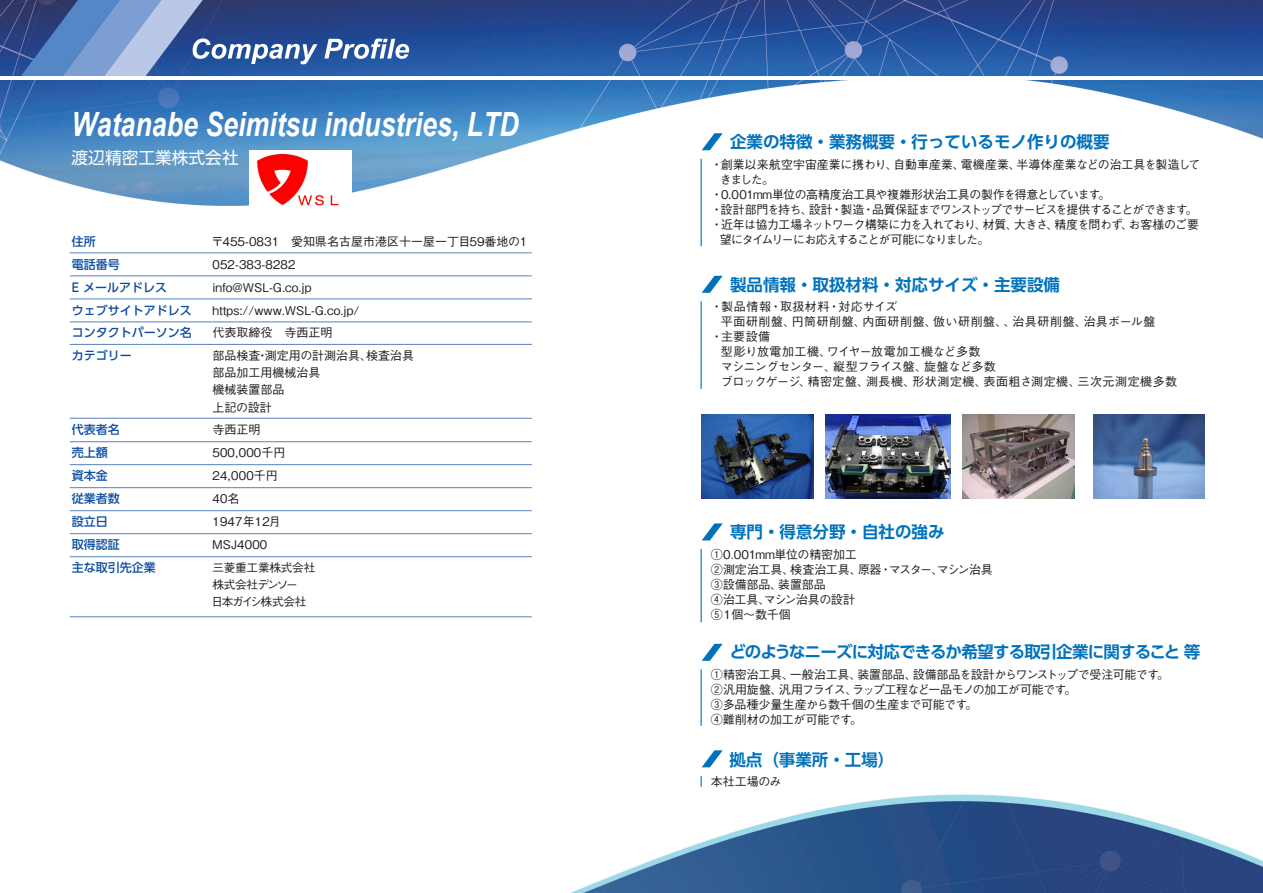
<style>
.page{position:relative;width:1263px;height:893px;background:#fff}
.page>*{position:absolute;margin:0;border:0;box-sizing:border-box;transform-origin:0 0}
.t1{font:italic 700 33.45px "Arial";color:#fff;scale:.8 1}
.t2{font:16.65px "UD Shin Go Pro";color:#fff}
.t3{font:700 16.5px "UD Shin Go Pro De";color:#0072bc}
.t4{font:700 16.5px "UD Shin Go Pro De";letter-spacing:-.055em;color:#0072bc}
.t5{font:500 12px/15px "Gothic BBB Pro";letter-spacing:-.02em;color:#231f20}
.t6{font:500 12px/23px "Gothic BBB Pro";color:#231f20}
.t7{font:500 12px/23px "UD Shin Go Pro";color:#0d4da1}
.t8{font:500 12px "Gothic BBB Pro";letter-spacing:.04em;color:#231f20}
.t9{font:500 12px "Gothic BBB Pro";letter-spacing:-.08em;color:#231f20}
.t10{font:500 12px "Gothic BBB Pro";letter-spacing:-.055em;color:#231f20}
.t11{font:500 12px "Gothic BBB Pro";letter-spacing:.005em;color:#231f20}
.t12{font:500 12px/23px "Gothic BBB Pro";letter-spacing:-.37em;color:#231f20}
.t13{font:500 12px "Gothic BBB Pro";letter-spacing:.045em;color:#231f20}
.t14{font:500 12px "Gothic BBB Pro";letter-spacing:-.11em;color:#231f20}
.t15{font:500 12px "Gothic BBB Pro";letter-spacing:.03em;color:#231f20}
.t16{font:500 11.7px/17px "Gothic BBB Pro";letter-spacing:-.025em;color:#231f20}
</style>
<div class="page">
<img style="left:0;top:0;width:1263px;height:893px">
<svg style="left:20px;top:0;width:389px;height:76px"></svg>
<hr style="left:0;top:76px;width:1263px;height:4px;background:#fff">
<hr style="left:70px;top:276px;width:462px;height:1px;background:#5782ba">
<hr style="left:70px;top:253px;width:462px;height:1px;background:#5782ba">
<hr style="left:70px;top:299px;width:462px;height:1px;background:#5782ba">
<hr style="left:70px;top:322px;width:462px;height:1px;background:#5782ba">
<hr style="left:70px;top:344px;width:462px;height:1px;background:#5782ba">
<hr style="left:70px;top:418px;width:462px;height:1px;background:#5782ba">
<hr style="left:70px;top:464px;width:462px;height:1px;background:#5782ba">
<hr style="left:70px;top:487px;width:462px;height:1px;background:#5782ba">
<hr style="left:70px;top:510px;width:462px;height:1px;background:#5782ba">
<hr style="left:70px;top:533px;width:462px;height:1px;background:#5782ba">
<hr style="left:70px;top:556px;width:462px;height:1px;background:#5782ba">
<hr style="left:70px;top:616px;width:462px;height:1px;background:#5782ba">
<svg style="left:702px;top:133px;width:21px;height:17px"></svg>
<hr style="left:700px;top:159px;width:2px;height:87px;background:#0072bc">
<svg style="left:702px;top:276px;width:21px;height:17px"></svg>
<hr style="left:700px;top:301px;width:2px;height:88px;background:#0072bc">
<svg style="left:702px;top:523px;width:21px;height:17px"></svg>
<hr style="left:700px;top:549px;width:2px;height:73px;background:#0072bc">
<hr style="left:70px;top:441px;width:462px;height:1px;background:#5782ba">
<svg style="left:702px;top:644px;width:21px;height:17px"></svg>
<hr style="left:700px;top:669px;width:2px;height:57px;background:#0072bc">
<svg style="left:702px;top:750px;width:21px;height:17px"></svg>
<img style="left:250px;top:151px;width:102px;height:67px">
<img style="left:702px;top:415px;width:111px;height:83px">
<img style="left:825px;top:415px;width:126px;height:83px">
<img style="left:963px;top:415px;width:111px;height:83px">
<img style="left:1093px;top:415px;width:112px;height:83px">
<h1 class="t1" style="left:72px;top:102px;width:560px">Watanabe Seimitsu industries, LTD</h1>
<h2 class="t2" style="left:72px;top:144px;width:169px">渡辺精密工業株式会社</h2>
<p class="t7" style="left:72px;top:229px;width:121px">住所<br>電話番号<br>E メールアドレス<br>ウェブサイトアドレスコンタクトパーソン名カテゴリー</p>
<p class="t7" style="left:72px;top:418px;width:85px">代表者名<br>売上額<br>資本金<br>従業者数<br>設立日<br>取得認証<br>主な取引先企業</p>
<p class="t6" style="left:210px;top:228px;width:319px">〒455-0831　愛知県名古屋市港区十一屋一丁目59番地の1<br>０５２-３８３-８２８２<br>info@WSL-G.co.jp<br>https://www.WSL-G.co.jp/<br>代表取締役　寺西正明<br>部品検査・測定用の計測治具、検査治具</p>
<p class="t6" style="left:212px;top:363px;width:109px;line-height:17.1px">部品加工用機械治具機械装置部品<br>上記の設計</p>
<p class="t12" style="left:210px;top:417px;width:77px">寺西正明<br>５００，０００千円<br>２４，０００千円<br>４０名<br>１９４７年１２月<br>ＭＳＪ４０００</p>
<p class="t16" style="left:211px;top:558px;width:105px">三菱重工業株式会社株式会社デンソー<br>日本ガイシ株式会社</p>
<h3 class="t3" style="left:730px;top:128px;width:381px">企業の特徴・業務概要・行っているモノ作りの概要</h3>
<p class="t11" style="left:711px;top:155px;width:491px">・創業以来航空宇宙産業に携わり、自動車産業、電機産業、半導体産業などの治工具を製造して</p>
<p class="t5" style="left:720px;top:170px;width:56px">きました。</p>
<p class="t5" style="left:711px;top:185px;width:401px">・0.001mm単位の高精度治工具や複雑形状治工具の製作を得意としています。</p>
<p class="t9" style="left:711px;top:200px;width:488px">・設計部門を持ち、設計・製造・品質保証までワンストップでサービスを提供することができます。</p>
<p class="t10" style="left:711px;top:215px;width:490px">・近年は協力工場ネットワーク構築に力を入れており、材質、大きさ、精度を問わず、お客様のご要</p>
<p class="t14" style="left:720px;top:230px;width:271px">望にタイムリーにお応えすることが可能になりました。</p>
<h3 class="t3" style="left:730px;top:271px;width:332px">製品情報・取扱材料・対応サイズ・主要設備</h3>
<p class="t8" style="left:711px;top:297px;width:188px">・製品情報・取扱材料・対応サイズ</p>
<p class="t13" style="left:721px;top:312px;width:436px">平面研削盤、円筒研削盤、内面研削盤、倣い研削盤、、治具研削盤、治具ボール盤</p>
<p class="t5" style="left:711px;top:328px;width:61px">・主要設備</p>
<p class="t15" style="left:721px;top:342px;width:261px">型彫り放電加工機、ワイヤー放電加工機など多数</p>
<p class="t5" style="left:721px;top:358px;width:276px">マシニングセンター、縦型フライス盤、旋盤など多数</p>
<p class="t8" style="left:721px;top:372px;width:458px">ブロックゲージ、精密定盤、測長機、形状測定機、表面粗さ測定機、三次元測定機多数</p>
<h3 class="t3" style="left:730px;top:518px;width:216px">専門・得意分野・自社の強み</h3>
<p class="t5" style="left:711px;top:546px;width:283px">①0.001mm単位の精密加工<br>②測定治工具、検査治工具、原器・マスター、マシン治具<br>③設備部品、装置部品<br>④治工具、マシン治具の設計<br>⑤１個～数千個</p>
<h3 class="t4" style="left:729px;top:638px;width:472px">どのようなニーズに対応できるか希望する取引企業に関すること 等</h3>
<p class="t5" style="left:711px;top:666px;width:460px">①精密治工具、一般治工具、装置部品、設備部品を設計からワンストップで受注可能です。<br>②汎用旋盤、汎用フライス、ラップ工程など一品モノの加工が可能です。<br>③多品種少量生産から数千個の生産まで可能です。<br>④難削材の加工が可能です。</p>
<h3 class="t3" style="left:729px;top:746px;width:166px">拠点（事業所・工場）</h3>
<p class="t5" style="left:711px;top:772px;width:72px">本社工場のみ</p>
</div>
